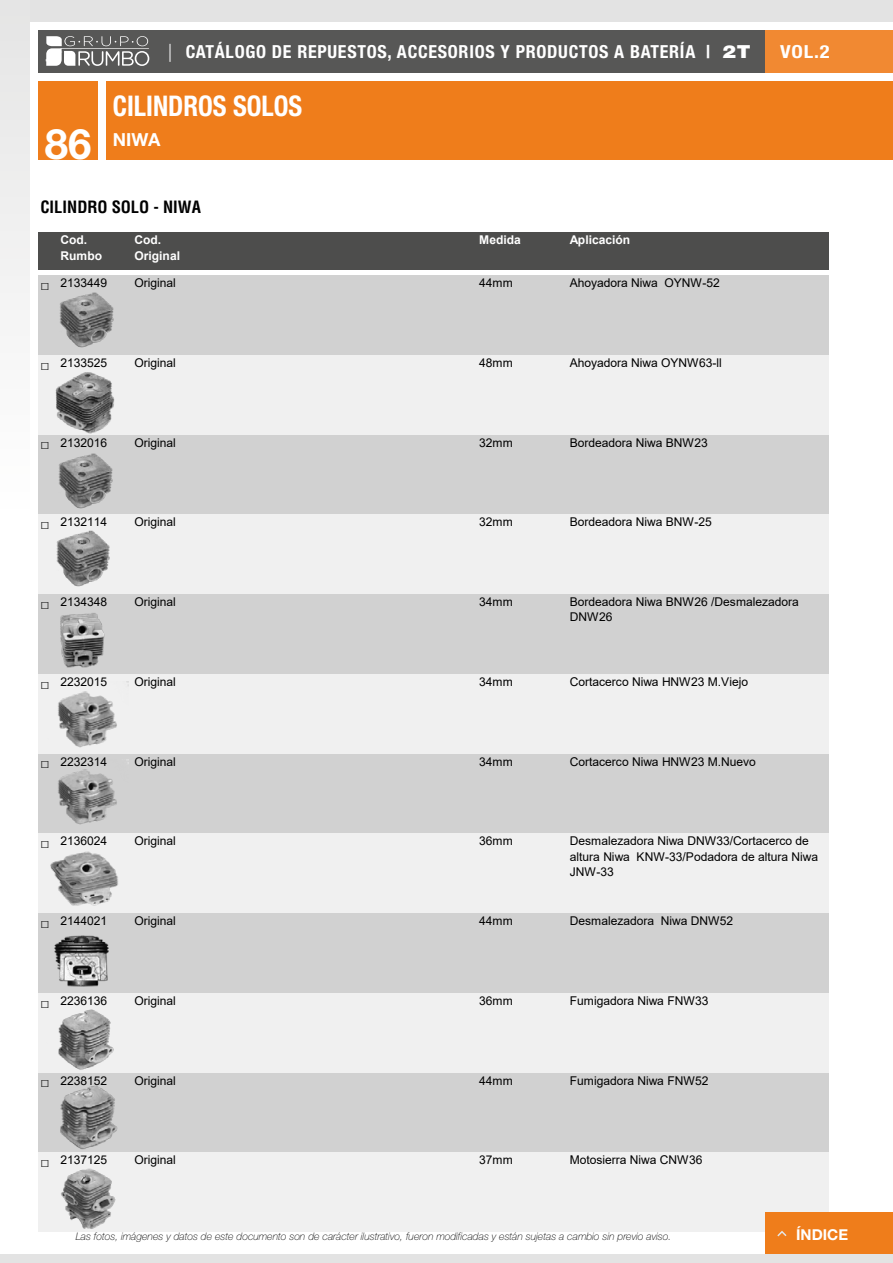
<style>
.page{position:relative;width:893px;height:1263px;background:#fff}
.page>*{position:absolute;margin:0;border:0;box-sizing:border-box;transform-origin:0 0}
.t1{font:700 42px "Helvetica Neue";color:#fff}
.t2{font:700 condensed 28.5px "Helvetica Neue";color:#fff;scale:.93 1}
.t3{font:700 condensed 18px "Helvetica Neue";letter-spacing:.04em;color:#fff}
.t4{font:700 condensed 18px "Helvetica Neue";letter-spacing:.04em;color:#fff;scale:1.14 1}
.t5{font:700 18px "Helvetica Neue";color:#fff}
.t6{font:700 condensed 16.5px "Helvetica";color:#000}
.t7{font:700 15px "Helvetica Neue";color:#fff}
.t8{font:12px/15.3px "Arial";letter-spacing:-.005em;color:#000}
.t9{font:700 12px/15.9px "Arial";color:#fff}
.t10{font:italic 100 10.5px "Helvetica Neue";color:#000}
.s1{font-weight:300;font-stretch:normal}
.s2{font-weight:900;font-stretch:normal}
.s3{font-size:15px}
</style>
<div class="page">
<div style="left:0;top:0;width:893px;height:21px;background:#e3e3e3"></div>
<div style="left:0;top:0;width:30px;height:523px;background:linear-gradient(to right,#f2f2f2,#f2f2f2)"></div>
<div style="left:38px;top:30px;width:855px;height:42px;background:#575756"></div>
<div style="left:38px;top:81px;width:60px;height:78px;background:#ef7d1b"></div>
<div style="left:106px;top:81px;width:787px;height:78px;background:#ef7d1b"></div>
<svg style="left:46px;top:36px;width:103px;height:30px"></svg>
<div style="left:765px;top:30px;width:128px;height:42px;background:#f18932"></div>
<div style="left:38px;top:232px;width:790px;height:38px;background:#4d4d4c"></div>
<div style="left:38px;top:275px;width:790px;height:80px;background:#d1d1d1"></div>
<div style="left:38px;top:355px;width:790px;height:80px;background:#f0f0f0"></div>
<div style="left:38px;top:435px;width:790px;height:80px;background:#d1d1d1"></div>
<div style="left:38px;top:514px;width:790px;height:80px;background:#f0f0f0"></div>
<div style="left:38px;top:594px;width:790px;height:80px;background:#d1d1d1"></div>
<div style="left:38px;top:674px;width:790px;height:80px;background:#f0f0f0"></div>
<div style="left:38px;top:754px;width:790px;height:80px;background:#d1d1d1"></div>
<div style="left:38px;top:833px;width:790px;height:80px;background:#f0f0f0"></div>
<div style="left:38px;top:913px;width:790px;height:80px;background:#d1d1d1"></div>
<div style="left:38px;top:993px;width:790px;height:80px;background:#f0f0f0"></div>
<div style="left:38px;top:1073px;width:790px;height:80px;background:#d1d1d1"></div>
<div style="left:38px;top:1152px;width:790px;height:80px;background:#f0f0f0"></div>
<img style="left:61px;top:613px;width:44px;height:55px">
<img style="left:50px;top:851px;width:68px;height:55px">
<img style="left:54px;top:935px;width:55px;height:52px">
<img style="left:58px;top:453px;width:55px;height:56px">
<img style="left:55px;top:372px;width:60px;height:62px">
<img style="left:61px;top:1168px;width:55px;height:61px">
<img style="left:58px;top:682px;width:71px;height:66px">
<img style="left:58px;top:1009px;width:56px;height:61px">
<img style="left:60px;top:1086px;width:58px;height:64px">
<img style="left:59px;top:292px;width:55px;height:56px">
<img style="left:56px;top:530px;width:54px;height:57px">
<img style="left:58px;top:759px;width:71px;height:66px">
<div style="left:765px;top:1212px;width:128px;height:42px;background:#ef7d1b"></div>
<svg style="left:777px;top:1230px;width:10px;height:7px"></svg>
<div style="left:0;top:1254px;width:893px;height:9px;background:#e3e3e3"></div>
<h3 class="t3" style="left:168px;top:41px;width:584px"><span class="s1">|</span> CATÁLOGO DE REPUESTOS, ACCESORIOS Y PRODUCTOS A BATERÍA | <span class="s2">2T</span></h3>
<h3 class="t4" style="left:780px;top:41px;width:45px">VOL.2</h3>
<h1 class="t1" style="left:45px;top:118px;width:48px">86</h1>
<h2 class="t2" style="left:113px;top:89px;width:205px">CILINDROS SOLOS</h2>
<h3 class="t5" style="left:113px;top:129px;width:49px">NIWA</h3>
<h3 class="t6" style="left:40px;top:197px;width:162px">CILINDRO SOLO - NIWA</h3>
<p class="t9" style="left:61px;top:232px;width:43px">Cod.<br>Rumbo</p>
<p class="t9" style="left:134px;top:232px;width:47px">Cod.<br>Original</p>
<p class="t9" style="left:479px;top:232px;width:43px">Medida</p>
<p class="t9" style="left:570px;top:232px;width:62px">Aplicación</p>
<p class="t8" style="left:40px;top:275px;width:68px"><span class="s3">□</span> 2133449</p>
<p class="t8" style="left:134px;top:275px;width:43px">Original</p>
<p class="t8" style="left:479px;top:275px;width:35px">44mm</p>
<p class="t8" style="left:570px;top:275px;width:151px">Ahoyadora Niwa OYNW-52</p>
<p class="t8" style="left:40px;top:355px;width:68px"><span class="s3">□</span> 2133525</p>
<p class="t8" style="left:134px;top:355px;width:43px">Original</p>
<p class="t8" style="left:479px;top:355px;width:35px">48mm</p>
<p class="t8" style="left:570px;top:355px;width:153px">Ahoyadora Niwa OYNW63-ll</p>
<p class="t8" style="left:40px;top:435px;width:68px"><span class="s3">□</span> 2132016</p>
<p class="t8" style="left:134px;top:435px;width:43px">Original</p>
<p class="t8" style="left:479px;top:435px;width:35px">32mm</p>
<p class="t8" style="left:570px;top:435px;width:139px">Bordeadora Niwa BNW23</p>
<p class="t8" style="left:40px;top:514px;width:68px"><span class="s3">□</span> 2132114</p>
<p class="t8" style="left:134px;top:514px;width:43px">Original</p>
<p class="t8" style="left:479px;top:514px;width:35px">32mm</p>
<p class="t8" style="left:570px;top:514px;width:143px">Bordeadora Niwa BNW-25</p>
<p class="t8" style="left:40px;top:594px;width:68px"><span class="s3">□</span> 2134348</p>
<p class="t8" style="left:134px;top:594px;width:43px">Original</p>
<p class="t8" style="left:479px;top:594px;width:35px">34mm</p>
<p class="t8" style="left:570px;top:594px;width:230px">Bordeadora Niwa BNW26 /Desmalezadora<br>DNW26</p>
<p class="t8" style="left:40px;top:674px;width:68px"><span class="s3">□</span> 2232015</p>
<p class="t8" style="left:134px;top:674px;width:43px">Original</p>
<p class="t8" style="left:479px;top:674px;width:35px">34mm</p>
<p class="t8" style="left:570px;top:674px;width:180px">Cortacerco Niwa HNW23 M.Viejo</p>
<p class="t8" style="left:40px;top:754px;width:68px"><span class="s3">□</span> 2232314</p>
<p class="t8" style="left:134px;top:754px;width:43px">Original</p>
<p class="t8" style="left:479px;top:754px;width:35px">34mm</p>
<p class="t8" style="left:570px;top:754px;width:187px">Cortacerco Niwa HNW23 M.Nuevo</p>
<p class="t8" style="left:40px;top:833px;width:68px"><span class="s3">□</span> 2136024</p>
<p class="t8" style="left:134px;top:833px;width:43px">Original</p>
<p class="t8" style="left:479px;top:833px;width:35px">36mm</p>
<p class="t8" style="left:570px;top:833px;width:250px">Desmalezadora Niwa DNW33/Cortacerco de altura Niwa KNW-33/Podadora de altura Niwa<br>JNW-33</p>
<p class="t8" style="left:40px;top:913px;width:68px"><span class="s3">□</span> 2144021</p>
<p class="t8" style="left:134px;top:913px;width:43px">Original</p>
<p class="t8" style="left:479px;top:913px;width:35px">44mm</p>
<p class="t8" style="left:570px;top:913px;width:165px">Desmalezadora Niwa DNW52</p>
<p class="t8" style="left:40px;top:993px;width:68px"><span class="s3">□</span> 2236136</p>
<p class="t8" style="left:134px;top:993px;width:43px">Original</p>
<p class="t8" style="left:479px;top:993px;width:35px">36mm</p>
<p class="t8" style="left:570px;top:993px;width:140px">Fumigadora Niwa FNW33</p>
<p class="t8" style="left:40px;top:1073px;width:68px"><span class="s3">□</span> 2238152</p>
<p class="t8" style="left:134px;top:1073px;width:43px">Original</p>
<p class="t8" style="left:479px;top:1073px;width:35px">44mm</p>
<p class="t8" style="left:570px;top:1073px;width:140px">Fumigadora Niwa FNW52</p>
<p class="t8" style="left:40px;top:1152px;width:68px"><span class="s3">□</span> 2137125</p>
<p class="t8" style="left:134px;top:1152px;width:43px">Original</p>
<p class="t8" style="left:479px;top:1152px;width:35px">37mm</p>
<p class="t8" style="left:570px;top:1152px;width:134px">Motosierra Niwa CNW36</p>
<p class="t10" style="left:76px;top:1230px;width:597px">Las fotos, imágenes y datos de este documento son de carácter ilustrativo, fueron modificadas y están sujetas a cambio sin previo aviso.</p>
<p class="t7" style="left:796px;top:1226px;width:53px">ÍNDICE</p>
</div>
